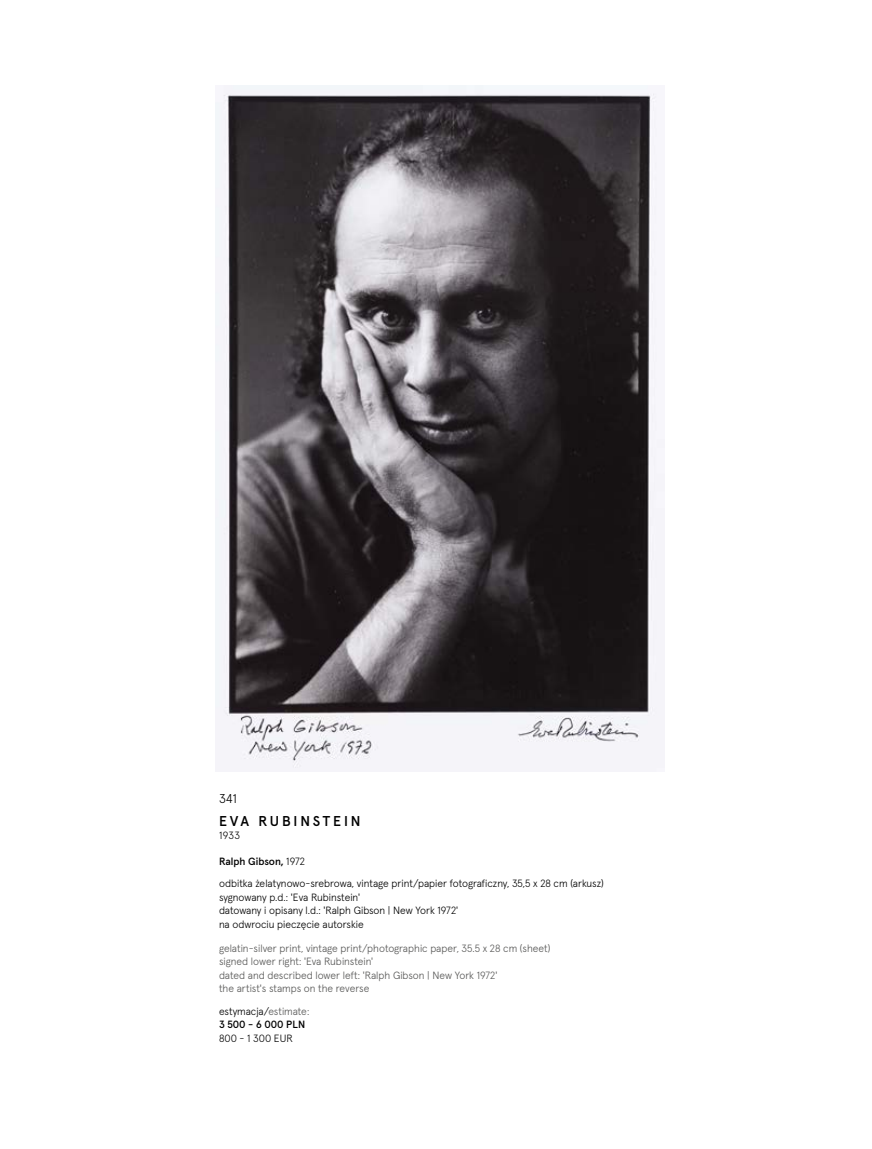
<style>
.page{position:relative;width:872px;height:1149px;background:#fff}
.page>*{position:absolute;margin:0;border:0;box-sizing:border-box;transform-origin:0 0}
.t1{font:500 14.25px "Apercu";letter-spacing:.195em;color:#000}
.t2{font:300 12.75px "Apercu";color:#000}
.t3{font:300 10.5px/13.5px "Apercu";color:#000}
.t4{font:300 10.5px/13.5px "Apercu";color:#575756}
.t5{font:500 10.5px/13.5px "Apercu";color:#000}
.s1{font-weight:500}
.s2{font-weight:300}
.s3{font-weight:300;color:#575756}
</style>
<div class="page">
<img style="left:216px;top:85px;width:448px;height:686px">
<p class="t2" style="left:219px;top:788px;width:19px">341</p>
<h1 class="t1" style="left:219px;top:809px;width:143px">EVA RUBINSTEIN</h1>
<p class="t3" style="left:219px;top:827px;width:23px">1933</p>
<p class="t3" style="left:219px;top:848px;width:386px;line-height:22.5px"><span class="s1">Ralph Gibson,</span> 1972<br>odbitka żelatynowo-srebrowa, vintage print/papier fotograficzny, 35,5 x 28 cm (arkusz)</p>
<p class="t3" style="left:219px;top:889px;width:241px">sygnowany p.d.: 'Eva Rubinstein'<br>datowany i opisany l.d.: 'Ralph Gibson | New York 1972' na odwrociu pieczęcie autorskie</p>
<p class="t4" style="left:219px;top:940px;width:333px">gelatin-silver print, vintage print/photographic paper, 35.5 x 28 cm (sheet) signed lower right: 'Eva Rubinstein'<br>dated and described lower left: 'Ralph Gibson | New York 1972'<br>the artist's stamps on the reverse</p>
<p class="t5" style="left:219px;top:1003px;width:92px"><span class="s2">estymacja/</span><span class="s3">estimate:<br></span>3 500 - 6 000 PLN</p>
<p class="t3" style="left:219px;top:1030px;width:75px">800 - 1 300 EUR</p>
</div>
